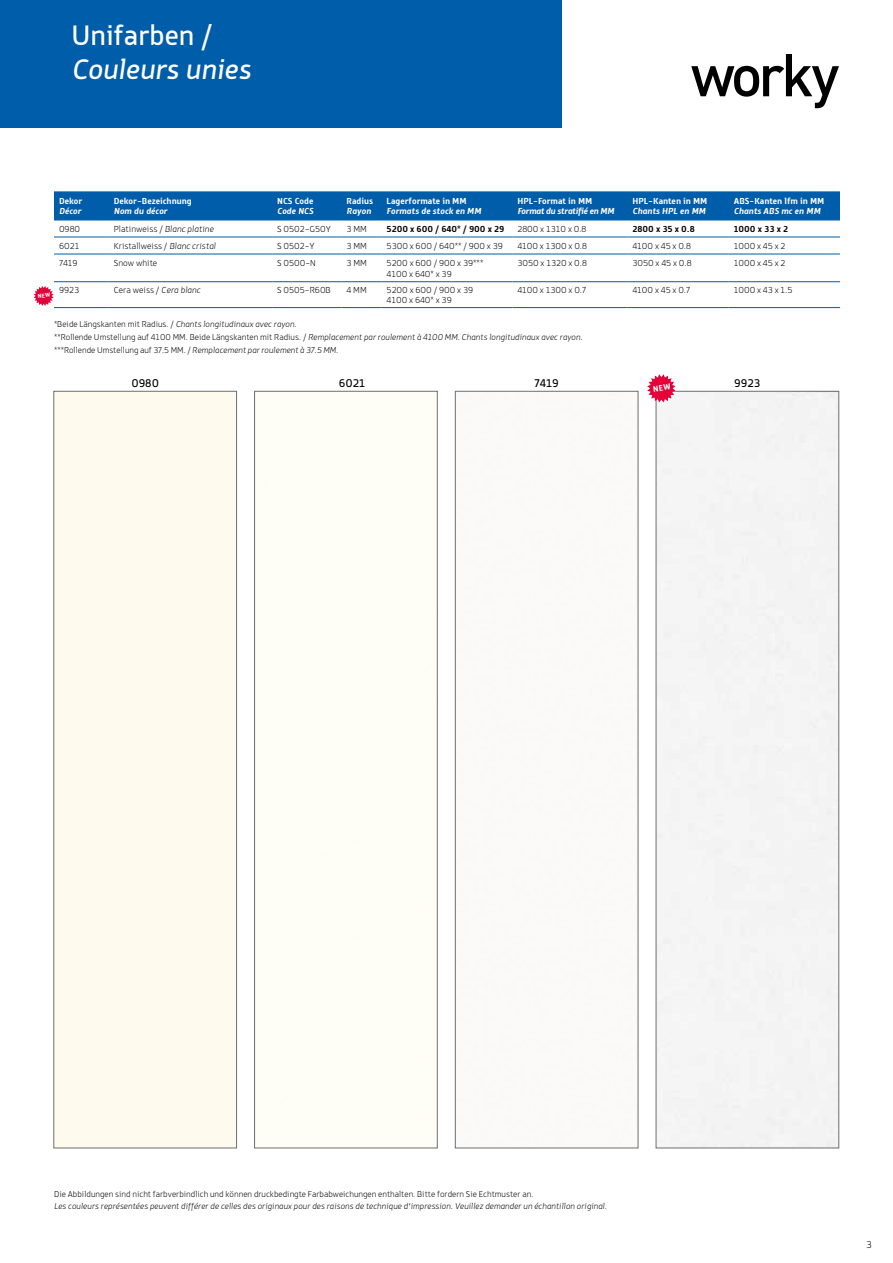
<style>
.page{position:relative;width:893px;height:1263px;background:#fff}
.page>*{position:absolute;margin:0;border:0;box-sizing:border-box;transform-origin:0 0}
.t1{font:italic 30px "Knight Sans";color:#fff}
.t2{font:30px "Knight Sans";color:#fff}
.t3{font:12px "Knight Sans";color:#000}
.t4{font:300 10.5px "Knight Sans";color:#000}
.t5{font:300 9.3px/11.1px "Knight Sans";color:#000}
.t6{font:700 9.3px "Knight Sans";color:#fff}
.t7{font:italic 700 9.3px "Knight Sans";color:#fff}
.t8{font:700 9.3px "Knight Sans";color:#000}
.t9{font:italic 700 9.3px "Knight Sans";letter-spacing:-.03em;color:#fff}
.t10{font:italic 300 9px/13px "Knight Sans";color:#000}
.t11{font:300 9px "Knight Sans";color:#000}
.s1{font-style:italic}
.s2{font-style:normal}
</style>
<div class="page">
<div style="left:54px;top:391px;width:183px;height:757px;border:1px solid #706f6f"></div>
<div style="left:254px;top:391px;width:183px;height:757px;border:1px solid #706f6f"></div>
<div style="left:455px;top:391px;width:183px;height:757px;border:1px solid #706f6f"></div>
<div style="left:656px;top:391px;width:183px;height:757px;border:1px solid #706f6f"></div>
<svg style="left:691px;top:54px;width:148px;height:54px"></svg>
<div style="left:0;top:0;width:561px;height:128px;background:#005da9"></div>
<div style="left:54px;top:191px;width:786px;height:29px;background:#005da9"></div>
<hr style="left:54px;top:220px;width:55px;height:1px;background:#005da9">
<hr style="left:109px;top:220px;width:163px;height:1px;background:#005da9">
<hr style="left:272px;top:220px;width:70px;height:1px;background:#005da9">
<hr style="left:342px;top:220px;width:40px;height:1px;background:#005da9">
<hr style="left:382px;top:220px;width:130px;height:1px;background:#005da9">
<hr style="left:512px;top:220px;width:115px;height:1px;background:#005da9">
<hr style="left:627px;top:220px;width:102px;height:1px;background:#005da9">
<hr style="left:729px;top:220px;width:111px;height:1px;background:#005da9">
<hr style="left:54px;top:254px;width:55px;height:1px;background:#005da9">
<hr style="left:109px;top:254px;width:163px;height:1px;background:#005da9">
<hr style="left:272px;top:254px;width:70px;height:1px;background:#005da9">
<hr style="left:342px;top:254px;width:40px;height:1px;background:#005da9">
<hr style="left:382px;top:254px;width:130px;height:1px;background:#005da9">
<hr style="left:512px;top:254px;width:115px;height:1px;background:#005da9">
<hr style="left:627px;top:254px;width:102px;height:1px;background:#005da9">
<hr style="left:729px;top:254px;width:111px;height:1px;background:#005da9">
<hr style="left:54px;top:237px;width:55px;height:1px;background:#005da9">
<hr style="left:109px;top:237px;width:163px;height:1px;background:#005da9">
<hr style="left:272px;top:237px;width:70px;height:1px;background:#005da9">
<hr style="left:342px;top:237px;width:40px;height:1px;background:#005da9">
<hr style="left:382px;top:237px;width:130px;height:1px;background:#005da9">
<hr style="left:512px;top:237px;width:115px;height:1px;background:#005da9">
<hr style="left:627px;top:237px;width:102px;height:1px;background:#005da9">
<hr style="left:729px;top:237px;width:111px;height:1px;background:#005da9">
<hr style="left:54px;top:281px;width:55px;height:1px;background:#005da9">
<hr style="left:109px;top:281px;width:163px;height:1px;background:#005da9">
<hr style="left:272px;top:281px;width:70px;height:1px;background:#005da9">
<hr style="left:342px;top:281px;width:40px;height:1px;background:#005da9">
<hr style="left:382px;top:281px;width:130px;height:1px;background:#005da9">
<hr style="left:512px;top:281px;width:115px;height:1px;background:#005da9">
<hr style="left:627px;top:281px;width:102px;height:1px;background:#005da9">
<hr style="left:729px;top:281px;width:111px;height:1px;background:#005da9">
<hr style="left:54px;top:307px;width:55px;height:1px;background:#005da9">
<hr style="left:109px;top:307px;width:163px;height:1px;background:#005da9">
<hr style="left:272px;top:307px;width:70px;height:1px;background:#005da9">
<hr style="left:342px;top:307px;width:40px;height:1px;background:#005da9">
<hr style="left:382px;top:307px;width:130px;height:1px;background:#005da9">
<hr style="left:512px;top:307px;width:115px;height:1px;background:#005da9">
<hr style="left:627px;top:307px;width:102px;height:1px;background:#005da9">
<hr style="left:729px;top:307px;width:111px;height:1px;background:#005da9">
<svg style="left:647px;top:374px;width:28px;height:28px"></svg>
<svg style="left:34px;top:286px;width:20px;height:20px"></svg>
<h1 class="t2" style="left:72px;top:18px;width:143px">Unifarben /</h1>
<h1 class="t1" style="left:72px;top:53px;width:181px">Couleurs unies</h1>
<p class="t6" style="left:59px;top:196px;width:25px">Dekor</p>
<p class="t7" style="left:59px;top:205px;width:24px">Décor</p>
<p class="t6" style="left:114px;top:196px;width:79px">Dekor-Bezeichnung</p>
<p class="t7" style="left:114px;top:205px;width:55px">Nom du décor</p>
<p class="t6" style="left:277px;top:196px;width:38px">NCS Code</p>
<p class="t7" style="left:277px;top:205px;width:38px">Code NCS</p>
<p class="t6" style="left:347px;top:196px;width:28px">Radius</p>
<p class="t7" style="left:347px;top:205px;width:26px">Rayon</p>
<p class="t6" style="left:387px;top:196px;width:82px">Lagerformate in MM</p>
<p class="t7" style="left:387px;top:205px;width:96px">Formats de stock en MM</p>
<p class="t6" style="left:517px;top:196px;width:77px">HPL-Format in MM</p>
<p class="t9" style="left:517px;top:205px;width:99px">Format du stratifié en MM</p>
<p class="t6" style="left:632px;top:196px;width:77px">HPL-Kanten in MM</p>
<p class="t7" style="left:632px;top:205px;width:75px">Chants HPL en MM</p>
<p class="t6" style="left:734px;top:196px;width:92px">ABS-Kanten lfm in MM</p>
<p class="t7" style="left:734px;top:205px;width:88px">Chants ABS mc en MM</p>
<p class="t5" style="left:59px;top:223px;width:23px">0980</p>
<p class="t5" style="left:114px;top:223px;width:101px">Platinweiss / <span class="s1">Blanc platine</span></p>
<p class="t5" style="left:277px;top:223px;width:55px">S 0502-G50Y</p>
<p class="t5" style="left:347px;top:223px;width:22px">3 MM</p>
<p class="t8" style="left:387px;top:223px;width:119px">5200 x 600 / 640* / 900 x 29</p>
<p class="t5" style="left:517px;top:223px;width:71px">2800 x 1310 x 0.8</p>
<p class="t8" style="left:632px;top:223px;width:64px">2800 x 35 x 0.8</p>
<p class="t8" style="left:734px;top:223px;width:56px">1000 x 33 x 2</p>
<p class="t5" style="left:59px;top:240px;width:22px">6021</p>
<p class="t5" style="left:114px;top:240px;width:103px">Kristallweiss / <span class="s1">Blanc cristal</span></p>
<p class="t5" style="left:277px;top:240px;width:39px">S 0502-Y</p>
<p class="t5" style="left:347px;top:240px;width:22px">3 MM</p>
<p class="t5" style="left:387px;top:240px;width:118px">5300 x 600 / 640** / 900 x 39</p>
<p class="t5" style="left:517px;top:240px;width:71px">4100 x 1300 x 0.8</p>
<p class="t5" style="left:632px;top:240px;width:60px">4100 x 45 x 0.8</p>
<p class="t5" style="left:734px;top:240px;width:53px">1000 x 45 x 2</p>
<p class="t5" style="left:59px;top:257px;width:20px">7419</p>
<p class="t5" style="left:114px;top:257px;width:45px">Snow white</p>
<p class="t5" style="left:277px;top:257px;width:40px">S 0500-N</p>
<p class="t5" style="left:347px;top:257px;width:22px">3 MM</p>
<p class="t5" style="left:387px;top:257px;width:98px">5200 x 600 / 900 x 39***<br>4100 x 640* x 39</p>
<p class="t5" style="left:517px;top:257px;width:71px">3050 x 1320 x 0.8</p>
<p class="t5" style="left:632px;top:257px;width:61px">3050 x 45 x 0.8</p>
<p class="t5" style="left:734px;top:257px;width:53px">1000 x 45 x 2</p>
<p class="t5" style="left:59px;top:285px;width:22px">9923</p>
<p class="t5" style="left:114px;top:285px;width:88px">Cera weiss / <span class="s1">Cera blanc</span></p>
<p class="t5" style="left:277px;top:285px;width:55px">S 0505-R60B</p>
<p class="t5" style="left:347px;top:285px;width:22px">4 MM</p>
<p class="t5" style="left:387px;top:285px;width:88px;line-height:9.3px">5200 x 600 / 900 x 39<br>4100 x 640* x 39</p>
<p class="t5" style="left:517px;top:285px;width:70px">4100 x 1300 x 0.7</p>
<p class="t5" style="left:632px;top:285px;width:59px">4100 x 45 x 0.7</p>
<p class="t5" style="left:734px;top:285px;width:60px">1000 x 43 x 1.5</p>
<p class="t10" style="left:54px;top:318px;width:530px"><span class="s2">*Beide Längskanten mit Radius. /</span> Chants longitudinaux avec rayon.<br><span class="s2">**Rollende Umstellung auf 4100 MM. Beide Längskanten mit Radius. /</span> Remplacement par roulement à 4100 MM. Chants longitudinaux avec rayon.</p>
<p class="t11" style="left:54px;top:345px;width:286px">***Rollende Umstellung auf 37.5 MM. / <span class="s1">Remplacement par roulement à 37.5 MM.</span></p>
<p class="t3" style="left:131px;top:376px;width:29px">0980</p>
<p class="t3" style="left:339px;top:376px;width:28px">6021</p>
<p class="t3" style="left:534px;top:376px;width:26px">7419</p>
<p class="t3" style="left:734px;top:376px;width:28px">9923</p>
<p class="t11" style="left:54px;top:1189px;width:481px">Die Abbildungen sind nicht farbverbindlich und können druckbedingte Farbabweichungen enthalten. Bitte fordern Sie Echtmuster an.</p>
<p class="t10" style="left:54px;top:1199px;width:554px">Les couleurs représentées peuvent différer de celles des originaux pour des raisons de technique d‘impression. Veuillez demander un échantillon original.</p>
<p class="t4" style="left:866px;top:1239px;width:7px">3</p>
</div>
